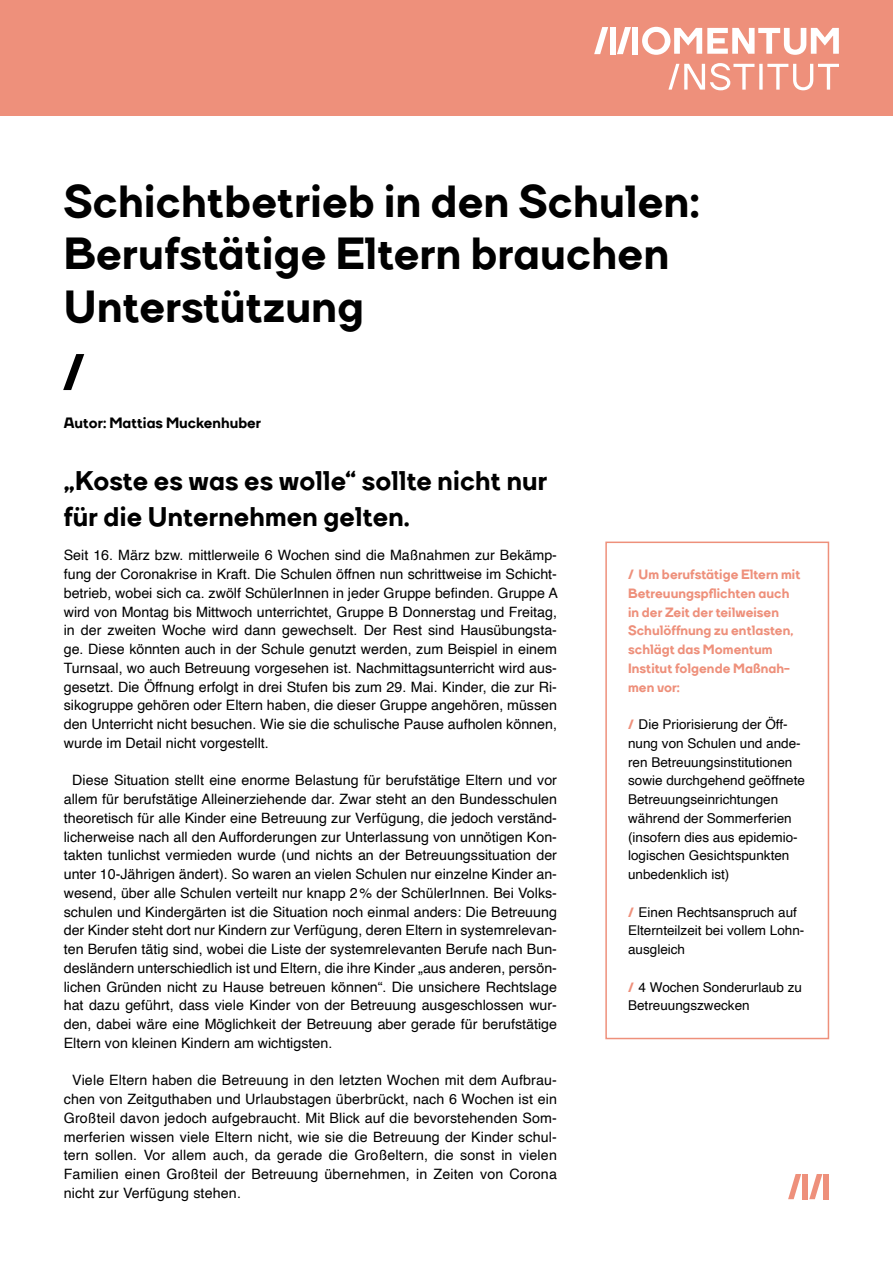
<style>
.page{position:relative;width:893px;height:1263px;background:#fff}
.page>*{position:absolute;margin:0;border:0;box-sizing:border-box;transform-origin:0 0}
.t1{font:800 45px/52.5px "TT Firs";letter-spacing:.01em;color:#000}
.t2{font:800 27px/36px "TT Firs";letter-spacing:.01em;color:#000}
.t3{font:800 15px "TT Firs";letter-spacing:.005em;color:#000}
.t4{font:14.25px/18.8px "Helvetica";color:#000;text-align:justify}
.t5{font:13.5px/18.8px "Helvetica";color:#000}
.t6{font:800 13.5px/18.8px "TT Firs";letter-spacing:.005em;color:#ee907b}
.s1{font-family:"TT Firs";font-weight:800;color:#ee907b}
</style>
<div class="page">
<div style="left:0;top:0;width:893px;height:116px;background:#ee907b"></div>
<svg style="left:642px;top:27px;width:197px;height:28px"></svg>
<div style="left:632px;top:27px;width:6px;height:27px;background:#fff"></div>
<div style="left:610px;top:27px;width:6px;height:27px;background:#fff"></div>
<svg style="left:617px;top:27px;width:14px;height:27px"></svg>
<svg style="left:594px;top:27px;width:14px;height:27px"></svg>
<svg style="left:668px;top:63px;width:171px;height:27px"></svg>
<div style="left:824px;top:1174px;width:5px;height:25px;background:#ee907b"></div>
<div style="left:802px;top:1174px;width:6px;height:25px;background:#ee907b"></div>
<svg style="left:809px;top:1174px;width:13px;height:25px"></svg>
<svg style="left:788px;top:1174px;width:13px;height:25px"></svg>
<svg style="left:63px;top:354px;width:21px;height:36px"></svg>
<div style="left:605px;top:542px;width:224px;height:497px;border:2px solid #ee907b"></div>
<h1 class="t1" style="left:64px;top:175px;width:637px">Schichtbetrieb in den Schulen:<br>Berufstätige Eltern brauchen<br>Unterstützung</h1>
<p class="t3" style="left:64px;top:413px;width:199px">Autor: Mattias Muckenhuber</p>
<h2 class="t2" style="left:64px;top:463px;width:485px">„Koste es was es wolle“ sollte nicht nur für die Unternehmen gelten.</h2>
<p class="t4" style="left:64px;top:546px;width:496px">Seit 16. März bzw. mittlerweile 6 Wochen sind die Maßnahmen zur Bekämp&shy;fung der Coronakrise in Kraft. Die Schulen öffnen nun schrittweise im Schicht&shy;betrieb, wobei sich ca. zwölf SchülerInnen in jeder Gruppe befinden. Gruppe A wird von Montag bis Mittwoch unterrichtet, Gruppe B Donnerstag und Freitag, in der zweiten Woche wird dann gewechselt. Der Rest sind Hausübungsta&shy;ge. Diese könnten auch in der Schule genutzt werden, zum Beispiel in einem Turnsaal, wo auch Betreuung vorgesehen ist. Nachmittagsunterricht wird aus&shy;gesetzt. Die Öffnung erfolgt in drei Stufen bis zum 29. Mai. Kinder, die zur Ri&shy;sikogruppe gehören oder Eltern haben, die dieser Gruppe angehören, müssen den Unterricht nicht besuchen. Wie sie die schulische Pause aufholen können, wurde im Detail nicht vorgestellt.</p>
<p class="t4" style="left:64px;top:771px;width:495px;text-indent:9px">Diese Situation stellt eine enorme Belastung für berufstätige Eltern und vor allem für berufstätige Alleinerziehende dar. Zwar steht an den Bundesschulen theoretisch für alle Kinder eine Betreuung zur Verfügung, die jedoch verständ&shy;licherweise nach all den Aufforderungen zur Unterlassung von unnötigen Kon&shy;takten tunlichst vermieden wurde (und nichts an der Betreuungssituation der unter 10-Jährigen ändert). So waren an vielen Schulen nur einzelne Kinder an&shy;wesend, über alle Schulen verteilt nur knapp 2% der SchülerInnen. Bei Volks&shy;schulen und Kindergärten ist die Situation noch einmal anders: Die Betreuung der Kinder steht dort nur Kindern zur Verfügung, deren Eltern in systemrelevan&shy;ten Berufen tätig sind, wobei die Liste der systemrelevanten Berufe nach Bun&shy;desländern unterschiedlich ist und Eltern, die ihre Kinder „aus anderen, persön&shy;lichen Gründen nicht zu Hause betreuen können“. Die unsichere Rechtslage hat dazu geführt, dass viele Kinder von der Betreuung ausgeschlossen wur&shy;den, dabei wäre eine Möglichkeit der Betreuung aber gerade für berufstätige Eltern von kleinen Kindern am wichtigsten.</p>
<p class="t4" style="left:64px;top:1071px;width:495px;text-indent:9px">Viele Eltern haben die Betreuung in den letzten Wochen mit dem Aufbrau&shy;chen von Zeitguthaben und Urlaubstagen überbrückt, nach 6 Wochen ist ein Großteil davon jedoch aufgebraucht. Mit Blick auf die bevorstehenden Som&shy;merferien wissen viele Eltern nicht, wie sie die Betreuung der Kinder schul&shy;tern sollen. Vor allem auch, da gerade die Großeltern, die sonst in vielen Familien einen Großteil der Betreuung übernehmen, in Zeiten von Corona nicht zur Verfügung stehen.</p>
<p class="t6" style="left:628px;top:565px;width:174px">/ Um berufstätige Eltern mit<br>Betreuungspflichten auch in der Zeit der teilweisen<br>Schulöffnung zu entlasten, schlägt das Momentum<br>Institut folgende Maßnah&shy;men vor:</p>
<p class="t5" style="left:628px;top:715px;width:178px"><span class="s1">/</span> Die Priorisierung der Öff&shy;nung von Schulen und ande&shy;ren Betreuungsinstitutionen sowie durchgehend geöffnete<br>Betreuungseinrichtungen während der Sommerferien (insofern dies aus epidemio&shy;logischen Gesichtspunkten unbedenklich ist)</p>
<p class="t5" style="left:628px;top:903px;width:178px"><span class="s1">/</span> Einen Rechtsanspruch auf<br>Elternteilzeit bei vollem Lohn&shy;ausgleich</p>
<p class="t5" style="left:628px;top:978px;width:175px"><span class="s1">/</span> 4 Wochen Sonderurlaub zu<br>Betreuungszwecken</p>
</div>
